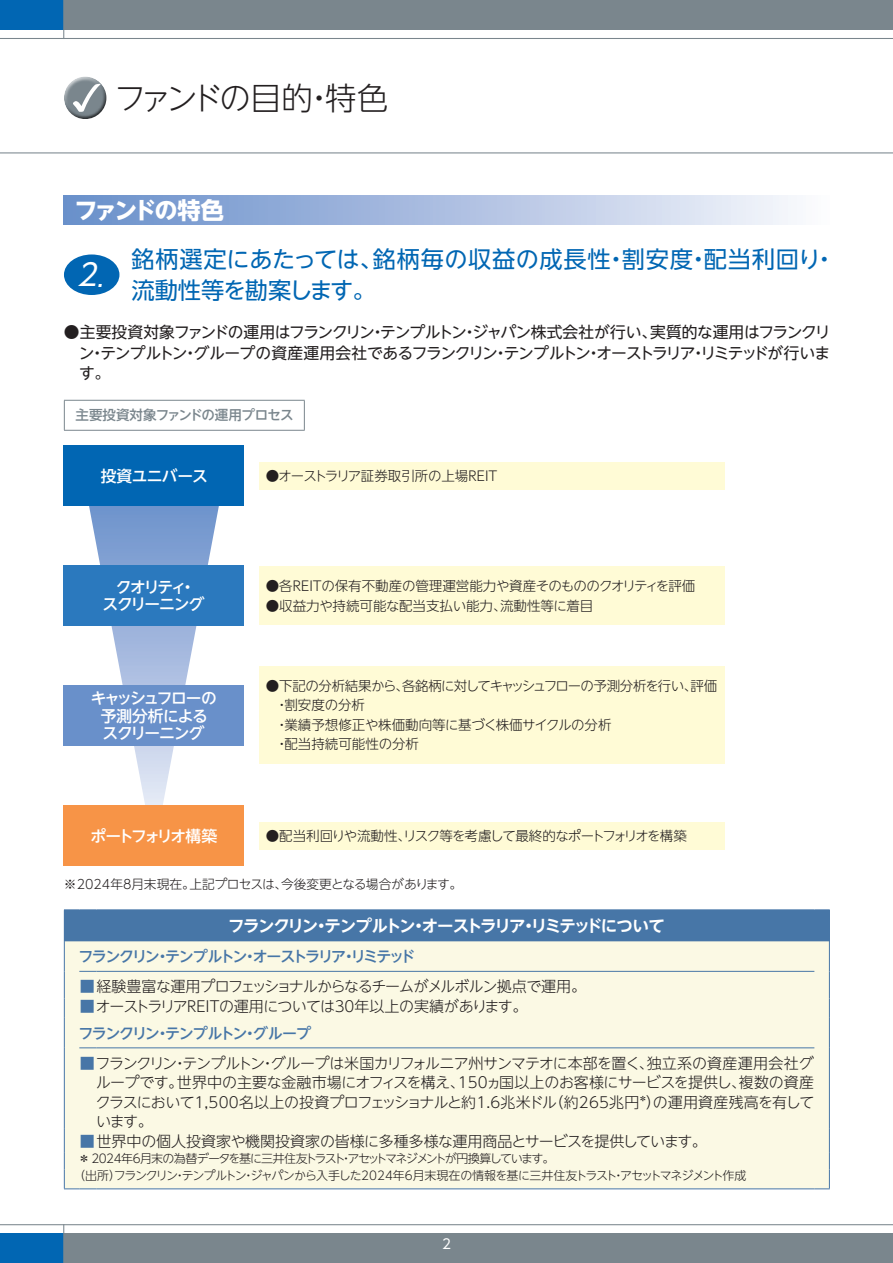
<style>
.page{position:relative;width:893px;height:1263px;background:#fff}
.page>*{position:absolute;margin:0;border:0;box-sizing:border-box;transform-origin:0 0}
.t1{font:300 31.5px "UD Shin Go NT Pro";letter-spacing:-.11em;color:#231f20}
.t2{font:italic 30px "UD Shin Go NT Pro";color:#fff}
.t3{font:23.25px/31.5px "UD Shin Go NT Pro";letter-spacing:.02em;color:#0166b3}
.t4{font:700 23.25px "UD Shin Go NT Pro";letter-spacing:-.125em;color:#fff}
.t5{font:700 16.5px "UD Shin Go NT Pro De";letter-spacing:-.11em;color:#fff}
.t6{font:15.75px/20.2px "UD Shin Go NT Pro";letter-spacing:-.07em;color:#231f20;text-align:justify}
.t7{font:500 15.75px/17.2px "UD Shin Go NT Pro";letter-spacing:-.08em;color:#fff;text-align:center}
.t8{font:500 15.75px/17.2px "UD Shin Go NT Pro";letter-spacing:-.105em;color:#fff;text-align:center}
.t9{font:500 15.75px "UD Shin Go NT Pro";letter-spacing:-.15em;color:#fff}
.t10{font:500 15.75px "UD Shin Go NT Pro";letter-spacing:-.03em;color:#fff}
.t11{font:300 15px/19.5px "UD Shin Go NT Pro";letter-spacing:-.035em;color:#231f20}
.t12{font:300 15px "UD Shin Go NT Pro";letter-spacing:-.015em;color:#231f20}
.t13{font:300 15px "UD Shin Go NT Pro";letter-spacing:-.065em;color:#231f20}
.t14{font:500 15px "UD Shin Go NT Pro";letter-spacing:-.135em;color:#4776a7}
.t15{font:300 13.5px/19.5px "UD Shin Go NT Pro";letter-spacing:-.025em;color:#231f20}
.t16{font:300 13.5px "UD Shin Go NT Pro";letter-spacing:-.065em;color:#231f20}
.t17{font:300 13.5px "UD Shin Go NT Pro";color:#231f20}
.t18{font:300 13.5px "UD Shin Go NT Pro";letter-spacing:-.085em;color:#231f20}
.t19{font:500 13.5px "UD Shin Go NT Pro";letter-spacing:-.025em;color:#7a868d}
.t20{font:13.5px "UD Shin Go NT Pro";color:#fff}
.t21{font:300 12.75px "UD Shin Go NT Pro";letter-spacing:-.01em;color:#231f20}
.t22{font:300 12px/16.5px "UD Shin Go NT Pro";letter-spacing:-.08em;color:#231f20}
.s1{font-size:23.25px}
.s2{color:#4776a7}
.s3{font-weight:500;color:#4776a7}
</style>
<div class="page">
<div style="left:64px;top:0;width:829px;height:30px;background:#7a868d"></div>
<div style="left:64px;top:1233px;width:829px;height:30px;background:#7a868d"></div>
<hr style="left:0;top:38px;width:893px;height:1px;background:#7a868d">
<hr style="left:0;top:152px;width:893px;height:1px;background:#7a868d">
<hr style="left:0;top:1224px;width:893px;height:1px;background:#7a868d">
<div style="left:0;top:0;width:64px;height:30px;background:#0166b3"></div>
<div style="left:0;top:1233px;width:64px;height:30px;background:#0166b3"></div>
<hr style="left:63px;top:0;width:1px;height:39px;background:#7a868d">
<hr style="left:63px;top:1224px;width:1px;height:39px;background:#7a868d">
<div style="left:64px;top:76px;width:43px;height:34px;background:#fff;opacity:.75"></div>
<div style="left:64px;top:83px;width:44px;height:38px;background:#231f20;opacity:.75"></div>
<div style="left:64px;top:196px;width:765px;height:29px;background:linear-gradient(to right,#658cc9,#f8f8fc)"></div>
<div style="left:64px;top:254px;width:55px;height:41px;background:#0166b3;border-radius:50%"></div>
<hr style="left:64px;top:400px;width:241px;height:1px;background:#7a868d">
<svg style="left:64px;top:401px;width:1px;height:29px"></svg>
<svg style="left:304px;top:401px;width:1px;height:29px"></svg>
<hr style="left:64px;top:430px;width:241px;height:1px;background:#7a868d">
<svg style="left:86px;top:506px;width:135px;height:300px"></svg>
<div style="left:64px;top:446px;width:180px;height:60px;background:#0166b3"></div>
<div style="left:64px;top:566px;width:180px;height:60px;background:#2b79be"></div>
<div style="left:64px;top:686px;width:180px;height:60px;background:#6990ca"></div>
<div style="left:64px;top:806px;width:180px;height:60px;background:#f79447"></div>
<div style="left:259px;top:462px;width:465px;height:27px;background:#fffbd6"></div>
<div style="left:259px;top:822px;width:465px;height:27px;background:#fffbd6"></div>
<div style="left:259px;top:566px;width:465px;height:59px;background:#fffbd6"></div>
<div style="left:259px;top:666px;width:465px;height:98px;background:#fffbd6"></div>
<div style="left:64px;top:910px;width:765px;height:31px;background:#4776a7"></div>
<div style="left:65px;top:941px;width:764px;height:247px;background:#fbf9e4"></div>
<svg style="left:64px;top:909px;width:33px;height:1px"></svg>
<hr style="left:97px;top:909px;width:717px;height:1px;background:#4776a7">
<svg style="left:814px;top:909px;width:16px;height:1px"></svg>
<hr style="left:829px;top:910px;width:1px;height:31px;background:#4776a7">
<hr style="left:64px;top:941px;width:1px;height:30px;background:#4776a7">
<hr style="left:829px;top:941px;width:1px;height:30px;background:#4776a7">
<svg style="left:64px;top:971px;width:1px;height:47px"></svg>
<svg style="left:829px;top:971px;width:1px;height:47px"></svg>
<hr style="left:64px;top:1018px;width:1px;height:30px;background:#4776a7">
<hr style="left:829px;top:1018px;width:1px;height:30px;background:#4776a7">
<hr style="left:64px;top:1048px;width:1px;height:81px;background:#4776a7">
<hr style="left:829px;top:1048px;width:1px;height:81px;background:#4776a7">
<div style="left:64px;top:1129px;width:33px;height:60px;background:#fbf9e4"></div>
<hr style="left:97px;top:1188px;width:717px;height:1px;background:#4776a7">
<svg style="left:814px;top:1129px;width:16px;height:60px"></svg>
<svg style="left:79px;top:1047px;width:18px;height:1px"></svg>
<hr style="left:97px;top:1047px;width:717px;height:1px;background:#4776a7">
<svg style="left:79px;top:971px;width:18px;height:1px"></svg>
<hr style="left:97px;top:971px;width:717px;height:1px;background:#4776a7">
<h1 class="t1" style="left:114px;top:72px;width:275px">ファンドの目的・特色</h1>
<h3 class="t4" style="left:74px;top:191px;width:151px">ファンドの特色</h3>
<h3 class="t3" style="left:131px;top:243px;width:706px">銘柄選定にあたっては、銘柄毎の収益の成長性・割安度・配当利回り・流動性等を勘案します。</h3>
<p class="t6" style="left:79px;top:322px;width:753px;text-indent:-15px">●主要投資対象ファンドの運用はフランクリン・テンプルトン・ジャパン株式会社が行い、実質的な運用はフランクリン・テンプルトン・グループの資産運用会社であるフランクリン・テンプルトン・オーストラリア・リミテッドが行います。</p>
<p class="t19" style="left:76px;top:404px;width:219px">主要投資対象ファンドの運用プロセス</p>
<h2 class="t2" style="left:77px;top:250px;width:34px">2<span class="s1">.</span></h2>
<p class="t10" style="left:101px;top:463px;width:109px">投資ユニバース</p>
<p class="t18" style="left:266px;top:465px;width:236px">●オーストラリア証券取引所の上場ＲＥＩＴ</p>
<p class="t8" style="left:103px;top:578px;width:103px">クオリティ・<br>スクリーニング</p>
<p class="t15" style="left:266px;top:576px;width:431px">●各ＲＥＩＴの保有不動産の管理運営能力や資産そのもののクオリティを評価</p>
<p class="t17" style="left:266px;top:594px;width:329px">●収益力や持続可能な配当支払い能力、流動性等に着目</p>
<p class="t7" style="left:91px;top:689px;width:128px">キャッシュフローの予測分析によるスクリーニング</p>
<p class="t15" style="left:275px;top:675px;width:444px;text-indent:-9px">●下記の分析結果から、各銘柄に対してキャッシュフローの予測分析を行い、評価・割安度の分析<br>・業績予想修正や株価動向等に基づく株価サイクルの分析<br>・配当持続可能性の分析</p>
<p class="t9" style="left:90px;top:823px;width:128px">ポートフォリオ構築</p>
<p class="t16" style="left:266px;top:825px;width:423px">●配当利回りや流動性、リスク等を考慮して最終的なポートフォリオを構築</p>
<p class="t21" style="left:64px;top:874px;width:400px">※2024年8月末現在。上記プロセスは、今後変更となる場合があります。</p>
<p class="t5" style="left:228px;top:912px;width:438px">フランクリン・テンプルトン・オーストラリア・リミテッドについて</p>
<p class="t14" style="left:78px;top:944px;width:339px">フランクリン・テンプルトン・オーストラリア・リミテッド</p>
<p class="t13" style="left:80px;top:974px;width:508px"><span class="s2">■</span> 経験豊富な運用プロフェッショナルからなるチームがメルボルン拠点で運用。</p>
<p class="t11" style="left:78px;top:992px;width:450px;line-height:27px"><span class="s2">■</span>オーストラリアREITの運用については30年以上の実績があります。<span class="s3">フランクリン・テンプルトン・グループ</span></p>
<p class="t11" style="left:96px;top:1052px;width:720px;text-align:justify;text-indent:-16px"><span class="s2">■</span>フランクリン・テンプルトン・グループは米国カリフォルニア州サンマテオに本部を置く、独立系の資産運用会社グループです。世界中の主要な金融市場にオフィスを構え、150ヵ国以上のお客様にサービスを提供し、複数の資産クラスにおいて1,500名以上の投資プロフェッショナルと約1.6兆米ドル（約265兆円<sup>＊</sup>）の運用資産残高を有しています。</p>
<p class="t12" style="left:80px;top:1129px;width:629px"><span class="s2">■</span>世界中の個人投資家や機関投資家の皆様に多種多様な運用商品とサービスを提供しています。</p>
<p class="t22" style="left:73px;top:1150px;width:675px;text-indent:5px">＊ 2024年6月末の為替データを基に三井住友トラスト・アセットマネジメントが円換算しています。<br>（出所）フランクリン・テンプルトン・ジャパンから入手した2024年6月末現在の情報を基に三井住友トラスト・アセットマネジメント作成</p>
<p class="t20" style="left:442px;top:1233px;width:10px">2</p>
</div>
